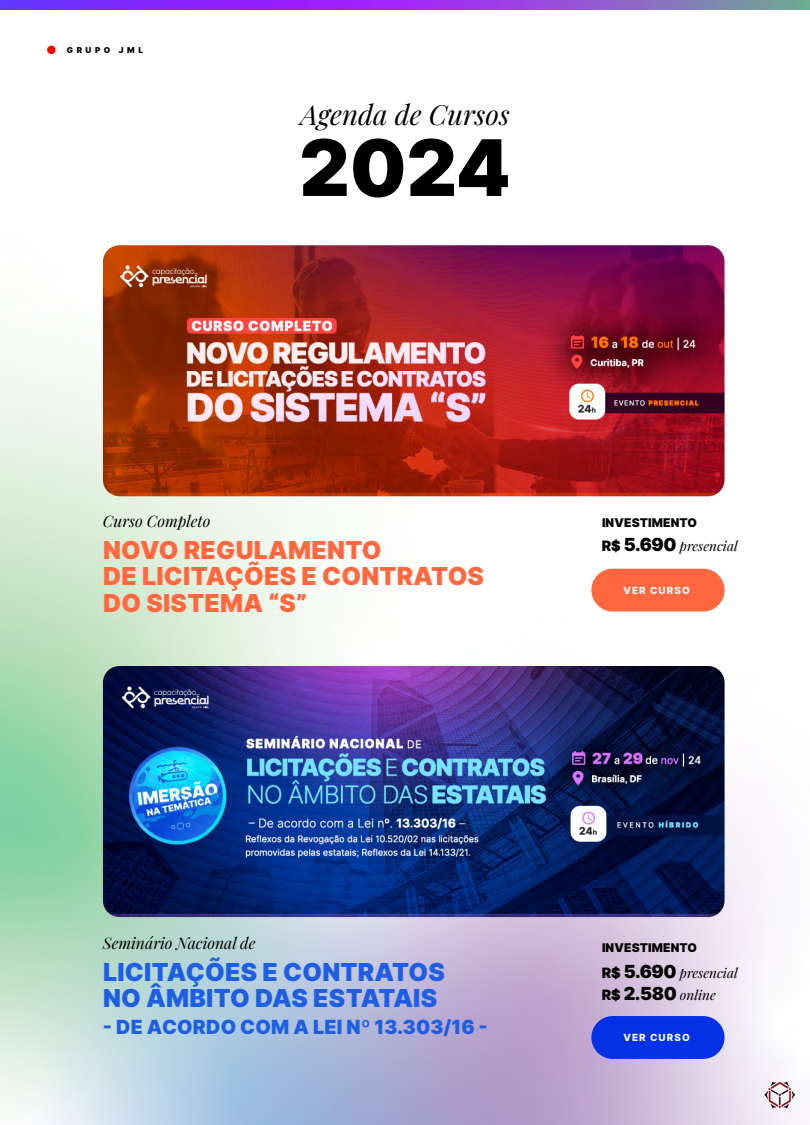
<style>
.page{position:relative;width:810px;height:1125px;background:#fff}
.page>*{position:absolute;margin:0;border:0;box-sizing:border-box;transform-origin:0 0}
.t1{font:900 78px "Inter";color:#000}
.t2{font:italic 27.75px "Playfair Display";color:#000}
.t3{font:900 24.75px/26.8px "Inter";letter-spacing:.01em;color:#ff683e}
.t4{font:900 24.75px/26.8px "Inter";letter-spacing:.01em;color:#1e5ee2}
.t5{font:900 19.5px "Inter";letter-spacing:.01em;color:#1e5ee2}
.t6{font:italic 15.75px "Playfair Display";color:#000}
.t7{font:italic 13.5px/21.5px "Playfair Display";color:#000}
.t8{font:900 12px "Inter";letter-spacing:.01em;color:#000}
.t9{font:800 9.82px "Inter";letter-spacing:.11em;color:#fff}
.t10{font:900 8.1px "Inter";letter-spacing:.435em;color:#000}
.s1{font-family:"Inter";font-weight:900;font-style:normal;font-size:14.33px}
.s2{font-family:"Inter";font-weight:900;font-style:normal;font-size:18px}
</style>
<div class="page">
<img style="left:0;top:9px;width:810px;height:1116px">
<div style="left:47px;top:46px;width:9px;height:8px;background:#f00;border-radius:50%"></div>
<img style="left:764px;top:1082px;width:30px;height:26px">
<img style="left:0;top:0;width:810px;height:9px">
<div style="left:591px;top:569px;width:134px;height:43px;background:#ff683e;border-radius:21px"></div>
<div style="left:591px;top:1016px;width:134px;height:43px;background:#0431e6;border-radius:21px"></div>
<img style="left:103px;top:245px;width:622px;height:251px">
<img style="left:103px;top:666px;width:622px;height:251px">
<p class="t10" style="left:67px;top:44px;width:78px">GRUPO JML</p>
<p class="t2" style="left:300px;top:93px;width:211px">Agenda de Cursos</p>
<h1 class="t1" style="left:299px;top:110px;width:213px">2024</h1>
<p class="t6" style="left:103px;top:508px;width:109px">Curso Completo</p>
<p class="t3" style="left:103px;top:536px;width:383px">NOVO REGULAMENTO<br>DE LICITAÇÕES E CONTRATOS<br>DO SISTEMA “S”</p>
<p class="t8" style="left:602px;top:514px;width:97px">INVESTIMENTO</p>
<p class="t7" style="left:602px;top:534px;width:137px"><span class="s1">R$</span> <span class="s2">5.690</span> presencial</p>
<p class="t9" style="left:623px;top:583px;width:68px">VER CURSO</p>
<p class="t6" style="left:103px;top:930px;width:154px">Seminário Nacional de</p>
<p class="t4" style="left:103px;top:958px;width:344px">LICITAÇÕES E CONTRATOS<br>NO ÂMBITO DAS ESTATAIS</p>
<p class="t5" style="left:103px;top:1013px;width:386px">- DE ACORDO COM A LEI Nº 13.303/16 -</p>
<p class="t8" style="left:602px;top:938px;width:97px">INVESTIMENTO</p>
<p class="t7" style="left:602px;top:961px;width:137px"><span class="s1">R$</span> <span class="s2">5.690</span> presencial<br><span class="s1">R$</span> <span class="s2">2.580</span> online</p>
<p class="t9" style="left:623px;top:1031px;width:68px">VER CURSO</p>
</div>
